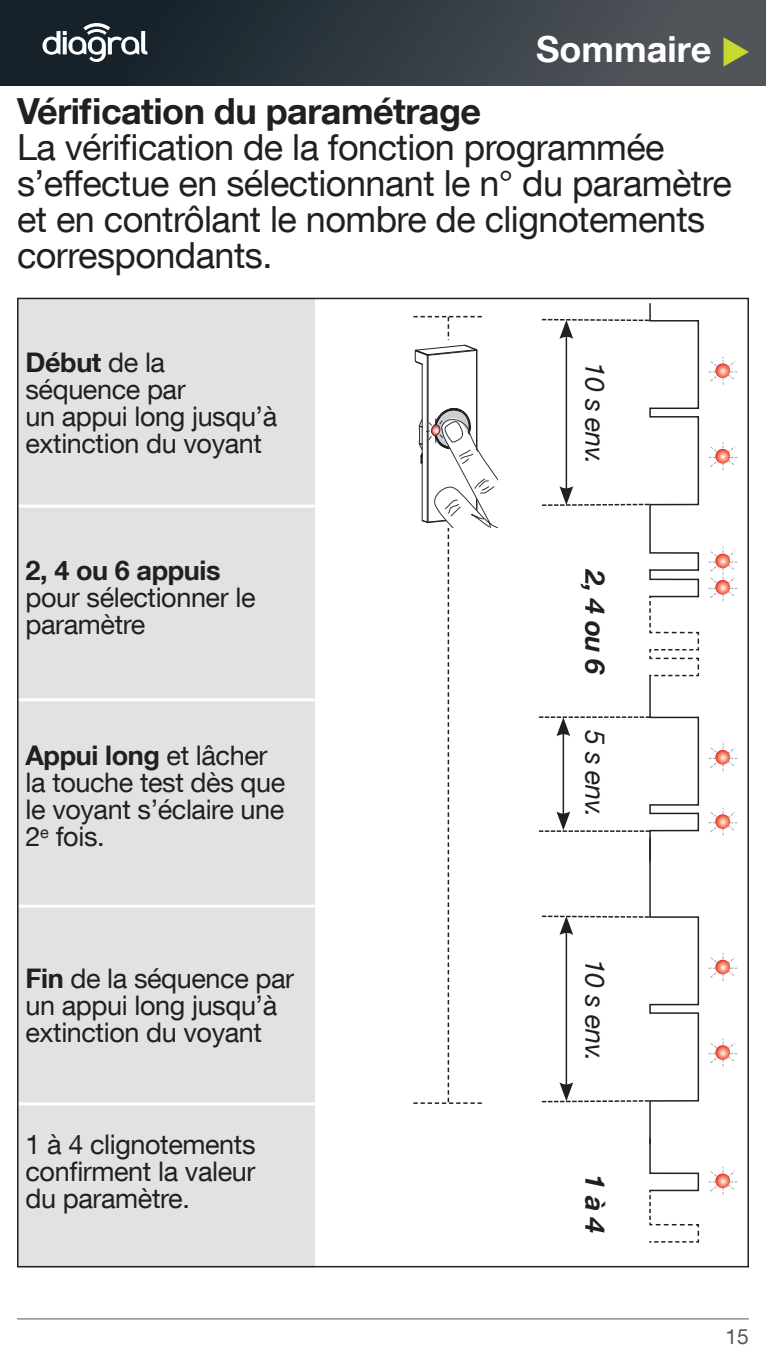
<style>
.page{position:relative;width:766px;height:1361px;background:#fff}
.page>*{position:absolute;margin:0;border:0;box-sizing:border-box;transform-origin:0 0}
.t1{font:36px/36px "Helvetica Neue LT Com";letter-spacing:-.015em;color:#231f20}
.t2{font:700 36px "Helvetica Neue LT Com";letter-spacing:-.015em;color:#231f20}
.t3{font:700 36px "Helvetica Neue LT Com";color:#fff}
.t4{font:27px/27px "Helvetica Neue LT Com";letter-spacing:-.015em;color:#231f20}
.t5{font:italic 27px "Helvetica Neue LT Com";letter-spacing:-.015em;color:#231f20}
.t6{font:700 27px "Helvetica Neue LT Com";letter-spacing:-.015em;color:#231f20}
.t7{font:italic 700 27px "Helvetica Neue LT Com";color:#231f20}
.t8{font:21px "Helvetica Neue LT Com";color:#57585a}
.s1{font-weight:700}
</style>
<div class="page">
<div style="left:0;top:0;width:765px;height:85px;background:linear-gradient(to right,#0d1a23,#565a5f)"></div>
<svg style="left:43px;top:23px;width:104px;height:39px"></svg>
<hr style="left:17px;top:1318px;width:731px;height:1px;background:#57585a">
<div style="left:17px;top:298px;width:298px;height:969px;background:#e1e2e4"></div>
<hr style="left:17px;top:504px;width:298px;height:3px;background:#fff">
<hr style="left:17px;top:698px;width:298px;height:3px;background:#fff">
<hr style="left:17px;top:904px;width:298px;height:3px;background:#fff">
<hr style="left:17px;top:1102px;width:298px;height:3px;background:#fff">
<svg style="left:708px;top:356px;width:28px;height:29px"></svg>
<svg style="left:708px;top:953px;width:28px;height:28px"></svg>
<svg style="left:708px;top:442px;width:28px;height:29px"></svg>
<svg style="left:708px;top:1038px;width:28px;height:28px"></svg>
<svg style="left:708px;top:743px;width:28px;height:28px"></svg>
<svg style="left:708px;top:807px;width:28px;height:29px"></svg>
<svg style="left:708px;top:1166px;width:28px;height:29px"></svg>
<svg style="left:538px;top:303px;width:161px;height:940px"></svg>
<svg style="left:708px;top:547px;width:28px;height:54px"></svg>
<svg style="left:413px;top:316px;width:85px;height:788px"></svg>
<svg style="left:723px;top:37px;width:25px;height:29px"></svg>
<h1 class="t3" style="left:536px;top:27px;width:177px">Sommaire</h1>
<h1 class="t2" style="left:17px;top:88px;width:465px">Vérification du paramétrage</h1>
<h1 class="t1" style="left:17px;top:128px;width:716px">La vérification de la fonction programmée s’effectue en sélectionnant le n° du paramètre et en contrôlant le nombre de clignotements correspondants.</h1>
<p class="t4" style="left:26px;top:348px;width:253px"><span class="s1">Début</span> de la séquence par<br>un appui long jusqu’à extinction du voyant</p>
<p class="t6" style="left:26px;top:553px;width:196px">2, 4 ou 6 appuis</p>
<p class="t4" style="left:26px;top:583px;width:231px">pour sélectionner le paramètre</p>
<p class="t4" style="left:26px;top:741px;width:261px"><span class="s1">Appui long</span> et lâcher la touche test dès que le voyant s’éclaire une<br>2<sup>e</sup> fois.</p>
<p class="t4" style="left:26px;top:964px;width:270px"><span class="s1">Fin</span> de la séquence par un appui long jusqu’à extinction du voyant</p>
<p class="t4" style="left:26px;top:1130px;width:231px;text-align:justify">1 à 4 clignotements confirment la valeur du paramètre.</p>
<p class="t5" style="left:611px;top:362px;width:104px;rotate:90deg">10 s env.</p>
<p class="t7" style="left:612px;top:570px;width:106px;rotate:90deg">2, 4 ou 6</p>
<p class="t5" style="left:611px;top:730px;width:89px;rotate:90deg">5 s env.</p>
<p class="t5" style="left:611px;top:959px;width:104px;rotate:90deg">10 s env.</p>
<p class="t7" style="left:612px;top:1174px;width:61px;rotate:90deg">1 à 4</p>
<p class="t8" style="left:725px;top:1323px;width:25px">15</p>
</div>
